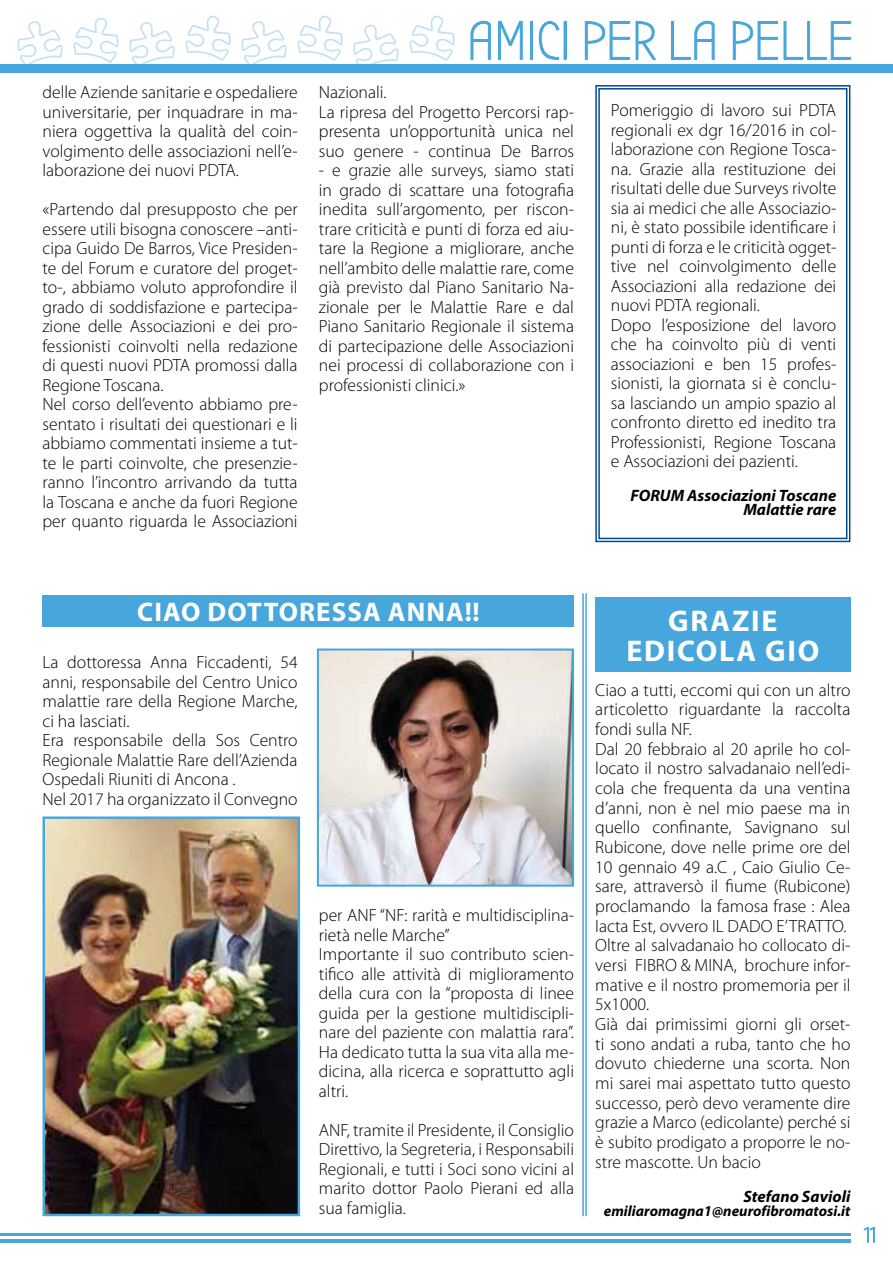
<style>
.page{position:relative;width:893px;height:1263px;background:#fff}
.page>*{position:absolute;margin:0;border:0;box-sizing:border-box;transform-origin:0 0}
.t1{font:54.15px "Bubbler One";color:#47a6db}
.t2{font:700 30px/30px "Myriad Pro";letter-spacing:.06em;color:#fff;text-align:center}
.t3{font:700 27px "Myriad Pro";letter-spacing:.04em;color:#fff}
.t4{font:300 17.7px/19.5px "Myriad Pro";color:#000}
.t5{font:italic 700 16.5px/14.2px "Myriad Pro";color:#000;text-align:right}
.t6{font:italic 700 15px "Myriad Pro";color:#000}
</style>
<div class="page">
<hr style="left:0;top:1239px;width:850px;height:4px;background:#47a6db">
<hr style="left:0;top:1233px;width:850px;height:2px;background:#47a6db">
<svg style="left:863px;top:1226px;width:12px;height:17px"></svg>
<svg style="left:470px;top:20px;width:21px;height:40px"></svg>
<svg style="left:498px;top:20px;width:25px;height:40px"></svg>
<div style="left:530px;top:21px;width:3px;height:39px;border:1px solid #47a6db"></div>
<svg style="left:538px;top:21px;width:22px;height:39px"></svg>
<svg style="left:584px;top:20px;width:72px;height:40px"></svg>
<svg style="left:671px;top:20px;width:44px;height:40px"></svg>
<svg style="left:732px;top:20px;width:120px;height:40px"></svg>
<svg style="left:409px;top:16px;width:46px;height:45px"></svg>
<svg style="left:297px;top:16px;width:46px;height:45px"></svg>
<svg style="left:185px;top:16px;width:46px;height:45px"></svg>
<svg style="left:73px;top:18px;width:46px;height:45px"></svg>
<svg style="left:353px;top:25px;width:46px;height:40px"></svg>
<svg style="left:241px;top:21px;width:46px;height:44px"></svg>
<svg style="left:17px;top:21px;width:46px;height:44px"></svg>
<svg style="left:129px;top:22px;width:46px;height:43px"></svg>
<div style="left:0;top:65px;width:893px;height:8px;background:#47a6db"></div>
<svg style="left:595px;top:85px;width:256px;height:458px"></svg>
<div style="left:598px;top:88px;width:249px;height:451px;border:1px solid #004a9a"></div>
<div style="left:43px;top:595px;width:531px;height:32px;background:#47a6db"></div>
<img style="left:320px;top:651px;width:251px;height:233px">
<div style="left:317px;top:648px;width:257px;height:239px;border:2px solid #47a6db"></div>
<img style="left:46px;top:819px;width:251px;height:394px">
<div style="left:43px;top:816px;width:257px;height:400px;border:2px solid #47a6db"></div>
<hr style="left:585px;top:593px;width:2px;height:623px;background:#47a6db">
<hr style="left:582px;top:593px;width:2px;height:623px;background:#47a6db">
<div style="left:595px;top:597px;width:255px;height:75px;background:#47a6db"></div>
<p class="t4" style="left:43px;top:83px;width:257px;text-align:justify">delle Aziende sanitarie e ospedaliere universitarie, per inquadrare in ma&shy;niera oggettiva la qualità del coin&shy;volgimento delle associazioni nell’e&shy;laborazione dei nuovi PDTA.</p>
<p class="t4" style="left:43px;top:200px;width:257px">«Partendo dal presupposto che per essere utili bisogna conoscere –anti&shy;cipa Guido De Barros, Vice Presiden&shy;te del Forum e curatore del proget&shy;to-, abbiamo voluto approfondire il grado di soddisfazione e partecipa&shy;zione delle Associazioni e dei pro&shy;fessionisti coinvolti nella redazione di questi nuovi PDTA promossi dalla Regione Toscana.<br>Nel corso dell’evento abbiamo pre&shy;sentato i risultati dei questionari e li abbiamo commentati insieme a tut&shy;te le parti coinvolte, che presenzie&shy;ranno l’incontro arrivando da tutta la Toscana e anche da fuori Regione per quanto riguarda le Associazioni</p>
<h1 class="t1" style="left:467px;top:11px;width:387px">AMICI PER LA PELLE</h1>
<p class="t4" style="left:319px;top:83px;width:257px">Nazionali.<br>La ripresa del Progetto Percorsi rap&shy;presenta un’opportunità unica nel suo genere - continua De Barros</p>
<p class="t4" style="left:319px;top:161px;width:257px;text-align:justify">- e grazie alle surveys, siamo stati in grado di scattare una fotografia inedita sull’argomento, per riscon&shy;trare criticità e punti di forza ed aiu&shy;tare la Regione a migliorare, anche nell’ambito delle malattie rare, come già previsto dal Piano Sanitario Na&shy;zionale per le Malattie Rare e dal Piano Sanitario Regionale il sistema di partecipazione delle Associazioni nei processi di collaborazione con i professionisti clinici.»</p>
<p class="t4" style="left:611px;top:101px;width:227px">Pomeriggio di lavoro sui PDTA regionali ex dgr 16/2016 in col&shy;laborazione con Regione Tosca&shy;na. Grazie alla restituzione dei risultati delle due Surveys rivolte sia ai medici che alle Associazio&shy;ni, è stato possibile identificare i punti di forza e le criticità ogget&shy;tive nel coinvolgimento delle<br>Associazioni alla redazione dei nuovi PDTA regionali.<br>Dopo l’esposizione del lavoro che ha coinvolto più di venti associazioni e ben 15 profes&shy;sionisti, la giornata si è conclu&shy;sa lasciando un ampio spazio al confronto diretto ed inedito tra<br>Professionisti, Regione Toscana e Associazioni dei pazienti.</p>
<p class="t5" style="left:630px;top:488px;width:207px">FORUM Associazioni Toscane<br>Malattie rare</p>
<h3 class="t3" style="left:137px;top:595px;width:344px">CIAO DOTTORESSA ANNA!!</h3>
<p class="t4" style="left:43px;top:653px;width:257px">La dottoressa Anna Ficcadenti, 54 anni, responsabile del Centro Unico malattie rare della Regione Marche, ci ha lasciati.<br>Era responsabile della Sos Centro<br>Regionale Malattie Rare dell’Azienda<br>Ospedali Riuniti di Ancona .<br>Nel 2017 ha organizzato il Convegno</p>
<p class="t4" style="left:319px;top:906px;width:257px">per ANF “NF: rarità e multidisciplina&shy;rietà nelle Marche”<br>Importante il suo contributo scien&shy;tifico alle attività di miglioramento della cura con la “proposta di linee guida per la gestione multidiscipli&shy;nare del paziente con malattia rara”.<br>Ha dedicato tutta la sua vita alla me&shy;dicina, alla ricerca e soprattutto agli altri.</p>
<p class="t4" style="left:319px;top:1120px;width:257px;text-align:justify">ANF, tramite il Presidente, il Consiglio Direttivo, la Segreteria, i Responsabili Regionali, e tutti i Soci sono vicini al marito dottor Paolo Pierani ed alla sua famiglia.</p>
<h2 class="t2" style="left:626px;top:605px;width:195px">GRAZIE<br>EDICOLA GIO</h2>
<p class="t4" style="left:595px;top:680px;width:257px">Ciao a tutti, eccomi qui con un altro articoletto riguardante la raccolta fondi sulla NF.<br>Dal 20 febbraio al 20 aprile ho col&shy;locato il nostro salvadanaio nell’edi&shy;cola che frequenta da una ventina d’anni, non è nel mio paese ma in quello confinante, Savignano sul<br>Rubicone, dove nelle prime ore del<br>10 gennaio 49 a.C , Caio Giulio Ce&shy;sare, attraversò il fiume (Rubicone) proclamando la famosa frase : Alea<br>Iacta Est, ovvero IL DADO E’ TRATTO.<br>Oltre al salvadanaio ho collocato di&shy;versi FIBRO &amp; MINA, brochure infor&shy;mative e il nostro promemoria per il<br>5x1000.<br>Già dai primissimi giorni gli orset&shy;ti sono andati a ruba, tanto che ho dovuto chiederne una scorta. Non mi sarei mai aspettato tutto questo successo, però devo veramente dire grazie a Marco (edicolante) perché si è subito prodigato a proporre le no&shy;stre mascotte. Un bacio</p>
<p class="t5" style="left:743px;top:1189px;width:108px">Stefano Savioli</p>
<p class="t6" style="left:604px;top:1203px;width:248px">emiliaromagna1@neurofibromatosi.it</p>
</div>
